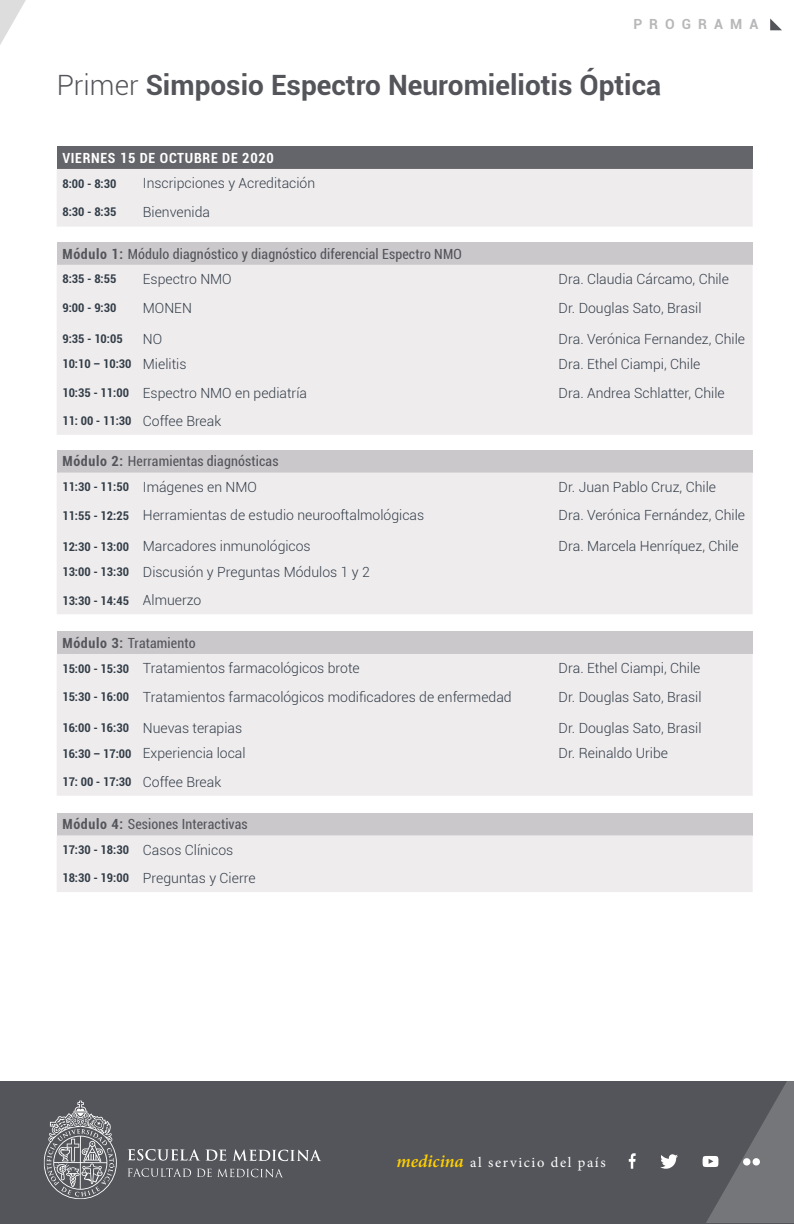
<style>
.page{position:relative;width:794px;height:1224px;background:#fff}
.page>*{position:absolute;margin:0;border:0;box-sizing:border-box;transform-origin:0 0}
.t1{font:700 28px "Roboto";color:#54555a}
.t2{font:14.4px "Minion Pro";letter-spacing:.11em;color:#fff}
.t3{font:300 14px "Roboto";color:#323d47}
.t4{font:condensed 14px "Roboto";letter-spacing:.01em;color:#54555a}
.t5{font:700 condensed 14px "Roboto";letter-spacing:.05em;color:#fff}
.t6{font:700 14px "Roboto";letter-spacing:.5em;color:#b8b7ba}
.t7{font:700 condensed 12px "Roboto";color:#323d47}
.s1{font-weight:300}
.s2{font-weight:700}
.s3{font-weight:600;font-style:italic;font-size:18px;color:#ffd000}
</style>
<div class="page">
<div style="left:57px;top:146px;width:695px;height:23px;background:#64656a"></div>
<div style="left:57px;top:169px;width:695px;height:58px;background:#efecee"></div>
<div style="left:57px;top:242px;width:695px;height:23px;background:#cac8cb"></div>
<div style="left:57px;top:265px;width:695px;height:170px;background:#efecee"></div>
<div style="left:57px;top:631px;width:695px;height:23px;background:#cac8cb"></div>
<div style="left:57px;top:654px;width:695px;height:142px;background:#efecee"></div>
<div style="left:57px;top:813px;width:695px;height:22px;background:#cac8cb"></div>
<div style="left:57px;top:835px;width:695px;height:57px;background:#efecee"></div>
<div style="left:57px;top:450px;width:695px;height:23px;background:#cac8cb"></div>
<div style="left:57px;top:473px;width:695px;height:141px;background:#efecee"></div>
<div style="left:0;top:1081px;width:794px;height:143px;background:#54555a"></div>
<svg style="left:44px;top:1100px;width:73px;height:99px"></svg>
<svg style="left:128px;top:1149px;width:98px;height:12px"></svg>
<svg style="left:232px;top:1149px;width:89px;height:12px"></svg>
<svg style="left:128px;top:1168px;width:63px;height:9px"></svg>
<svg style="left:197px;top:1169px;width:85px;height:8px"></svg>
<svg style="left:629px;top:1153px;width:6px;height:16px"></svg>
<svg style="left:660px;top:1154px;width:18px;height:15px"></svg>
<svg style="left:702px;top:1081px;width:92px;height:142px"></svg>
<div style="left:743px;top:1158px;width:7px;height:8px;background:#fff;border-radius:50%"></div>
<div style="left:752px;top:1158px;width:8px;height:8px;background:#fff;border-radius:50%"></div>
<svg style="left:0;top:0;width:26px;height:45px"></svg>
<svg style="left:770px;top:18px;width:12px;height:12px"></svg>
<p class="t6" style="left:633px;top:15px;width:126px">PROGRAMA</p>
<p class="t1" style="left:57px;top:65px;width:606px"><span class="s1">Primer</span> Simposio Espectro Neuromieliotis Óptica</p>
<p class="t5" style="left:62px;top:148px;width:213px">VIERNES 15 DE OCTUBRE DE 2020</p>
<p class="t7" style="left:62px;top:175px;width:56px">8:00 - 8:30</p>
<p class="t3" style="left:143px;top:174px;width:174px">Inscripciones y Acreditación</p>
<p class="t7" style="left:62px;top:204px;width:56px">8:30 - 8:35</p>
<p class="t3" style="left:143px;top:203px;width:69px">Bienvenida</p>
<p class="t4" style="left:62px;top:244px;width:401px"><span class="s2">Módulo 1:</span> Módulo diagnóstico y diagnóstico diferencial Espectro NMO</p>
<p class="t7" style="left:62px;top:271px;width:56px">8:35 - 8:55</p>
<p class="t3" style="left:143px;top:270px;width:90px">Espectro NMO</p>
<p class="t3" style="left:558px;top:270px;width:172px">Dra. Claudia Cárcamo, Chile</p>
<p class="t7" style="left:62px;top:299px;width:56px">9:00 - 9:30</p>
<p class="t3" style="left:143px;top:298px;width:50px">MONEN</p>
<p class="t3" style="left:558px;top:298px;width:144px">Dr. Douglas Sato, Brasil</p>
<p class="t7" style="left:62px;top:330px;width:62px">9:35 - 10:05</p>
<p class="t3" style="left:143px;top:329px;width:21px">NO</p>
<p class="t3" style="left:558px;top:329px;width:188px">Dra. Verónica Fernandez, Chile</p>
<p class="t7" style="left:62px;top:356px;width:71px">10:10 – 10:30</p>
<p class="t3" style="left:143px;top:355px;width:45px">Mielitis</p>
<p class="t3" style="left:558px;top:355px;width:143px">Dra. Ethel Ciampi, Chile</p>
<p class="t7" style="left:62px;top:384px;width:68px">10:35 - 11:00</p>
<p class="t3" style="left:143px;top:383px;width:166px">Espectro NMO en pediatría</p>
<p class="t3" style="left:558px;top:383px;width:168px">Dra. Andrea Schlatter, Chile</p>
<p class="t7" style="left:62px;top:412px;width:71px">11: 00 - 11:30</p>
<p class="t3" style="left:143px;top:411px;width:80px">Coffee Break</p>
<p class="t4" style="left:62px;top:452px;width:218px"><span class="s2">Módulo 2:</span> Herramientas diagnósticas</p>
<p class="t7" style="left:62px;top:479px;width:68px">11:30 - 11:50</p>
<p class="t3" style="left:143px;top:477px;width:116px">Imágenes en NMO</p>
<p class="t3" style="left:558px;top:477px;width:159px">Dr. Juan Pablo Cruz, Chile</p>
<p class="t7" style="left:62px;top:507px;width:68px">11:55 - 12:25</p>
<p class="t3" style="left:143px;top:506px;width:283px">Herramientas de estudio neurooftalmológicas</p>
<p class="t3" style="left:558px;top:506px;width:188px">Dra. Verónica Fernández, Chile</p>
<p class="t7" style="left:62px;top:538px;width:68px">12:30 - 13:00</p>
<p class="t3" style="left:143px;top:537px;width:169px">Marcadores inmunológicos</p>
<p class="t3" style="left:558px;top:537px;width:182px">Dra. Marcela Henríquez, Chile</p>
<p class="t7" style="left:62px;top:564px;width:68px">13:00 - 13:30</p>
<p class="t3" style="left:143px;top:562px;width:228px">Discusión y Preguntas Módulos 1 y 2</p>
<p class="t7" style="left:62px;top:592px;width:68px">13:30 - 14:45</p>
<p class="t3" style="left:143px;top:591px;width:60px">Almuerzo</p>
<p class="t4" style="left:62px;top:633px;width:135px"><span class="s2">Módulo 3:</span> Tratamiento</p>
<p class="t7" style="left:62px;top:660px;width:68px">15:00 - 15:30</p>
<p class="t3" style="left:143px;top:659px;width:218px">Tratamientos farmacológicos brote</p>
<p class="t3" style="left:558px;top:659px;width:143px">Dra. Ethel Ciampi, Chile</p>
<p class="t7" style="left:62px;top:688px;width:68px">15:30 - 16:00</p>
<p class="t3" style="left:143px;top:687px;width:370px">Tratamientos farmacológicos modificadores de enfermedad</p>
<p class="t3" style="left:558px;top:687px;width:144px">Dr. Douglas Sato, Brasil</p>
<p class="t7" style="left:62px;top:719px;width:68px">16:00 - 16:30</p>
<p class="t3" style="left:143px;top:718px;width:101px">Nuevas terapias</p>
<p class="t3" style="left:558px;top:718px;width:144px">Dr. Douglas Sato, Brasil</p>
<p class="t7" style="left:62px;top:745px;width:71px">16:30 – 17:00</p>
<p class="t3" style="left:143px;top:744px;width:104px">Experiencia local</p>
<p class="t3" style="left:558px;top:744px;width:111px">Dr. Reinaldo Uribe</p>
<p class="t7" style="left:62px;top:773px;width:71px">17: 00 - 17:30</p>
<p class="t3" style="left:143px;top:772px;width:80px">Coffee Break</p>
<p class="t4" style="left:62px;top:815px;width:187px"><span class="s2">Módulo 4:</span> Sesiones Interactivas</p>
<p class="t7" style="left:62px;top:841px;width:68px">17:30 - 18:30</p>
<p class="t3" style="left:143px;top:840px;width:92px">Casos Clínicos</p>
<p class="t7" style="left:62px;top:870px;width:68px">18:30 - 19:00</p>
<p class="t3" style="left:143px;top:868px;width:114px">Preguntas y Cierre</p>
<p class="t2" style="left:396px;top:1153px;width:211px"><span class="s3">medicina</span> al servicio del país</p>
</div>
